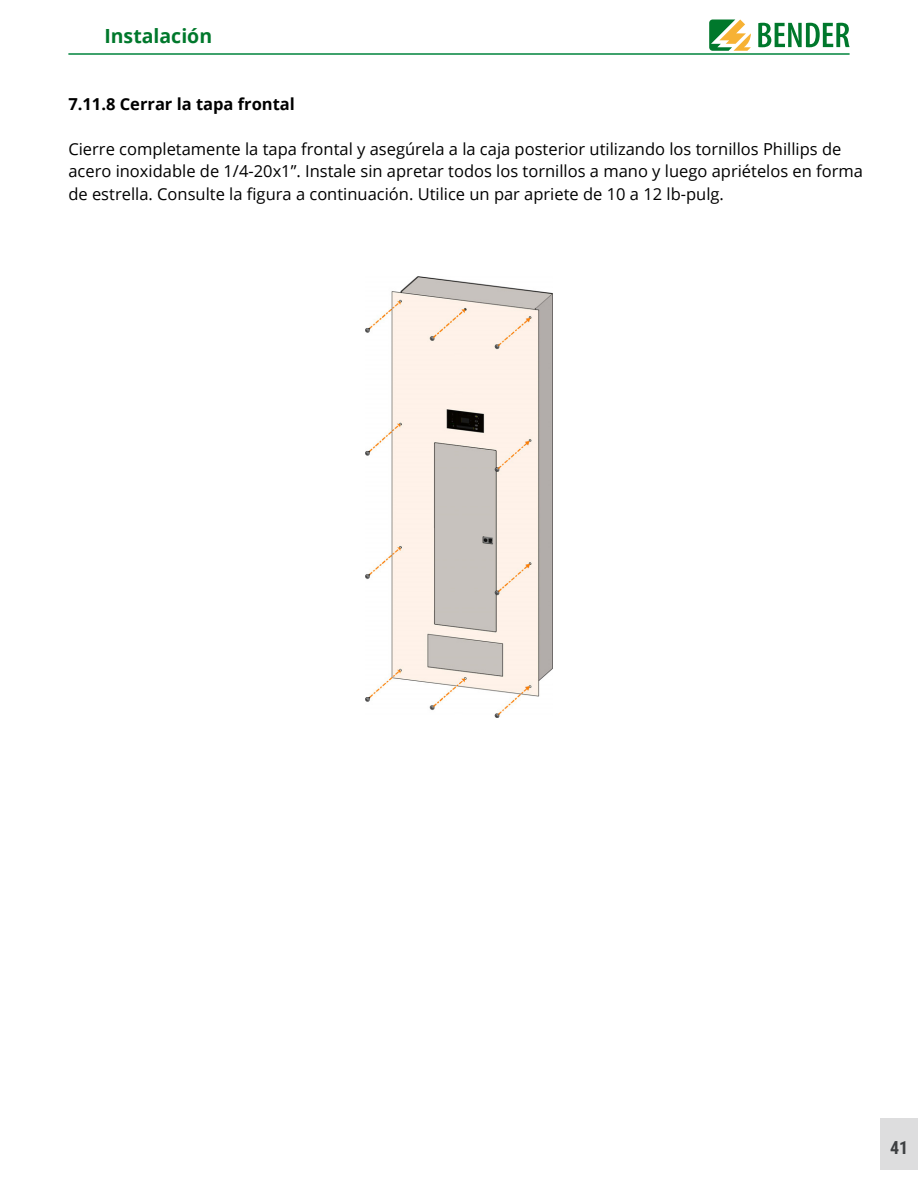
<style>
.page{position:relative;width:918px;height:1188px;background:#fff}
.page>*{position:absolute;margin:0;border:0;box-sizing:border-box;transform-origin:0 0}
.Green_Headings{font:700 19.5px "Open Sans";color:#00782c}
.t1{font:700 18px "Roboto Condensed";color:#3e4042}
.Paragraph_Style_1{font:16.5px/22.5px "Open Sans";color:#000}
.Sub-headers{font:700 16.5px "Open Sans";color:#000}
</style>
<div class="page">
<hr style="left:68px;top:53px;width:782px;height:2px;background:#00843d">
<svg style="left:758px;top:23px;width:92px;height:24px"></svg>
<svg style="left:709px;top:20px;width:42px;height:31px"></svg>
<div style="left:880px;top:1119px;width:38px;height:51px;background:#ddddde"></div>
<img style="left:365px;top:277px;width:188px;height:441px">
<p class="Green_Headings" style="left:104px;top:22px;width:109px">Instalación</p>
<p class="Sub-headers" style="left:68px;top:92px;width:228px">7.11.8 Cerrar la tapa frontal</p>
<p class="Paragraph_Style_1" style="left:68px;top:137px;width:796px">Cierre completamente la tapa frontal y asegúrela a la caja posterior utilizando los tornillos Phillips de acero inoxidable de 1/4-20x1”. Instale sin apretar todos los tornillos a mano y luego apriételos en forma de estrella. Consulte la figura a continuación. Utilice un par apriete de 10 a 12 lb-pulg.</p>
<p class="t1" style="left:890px;top:1135px;width:20px">41</p>
</div>
